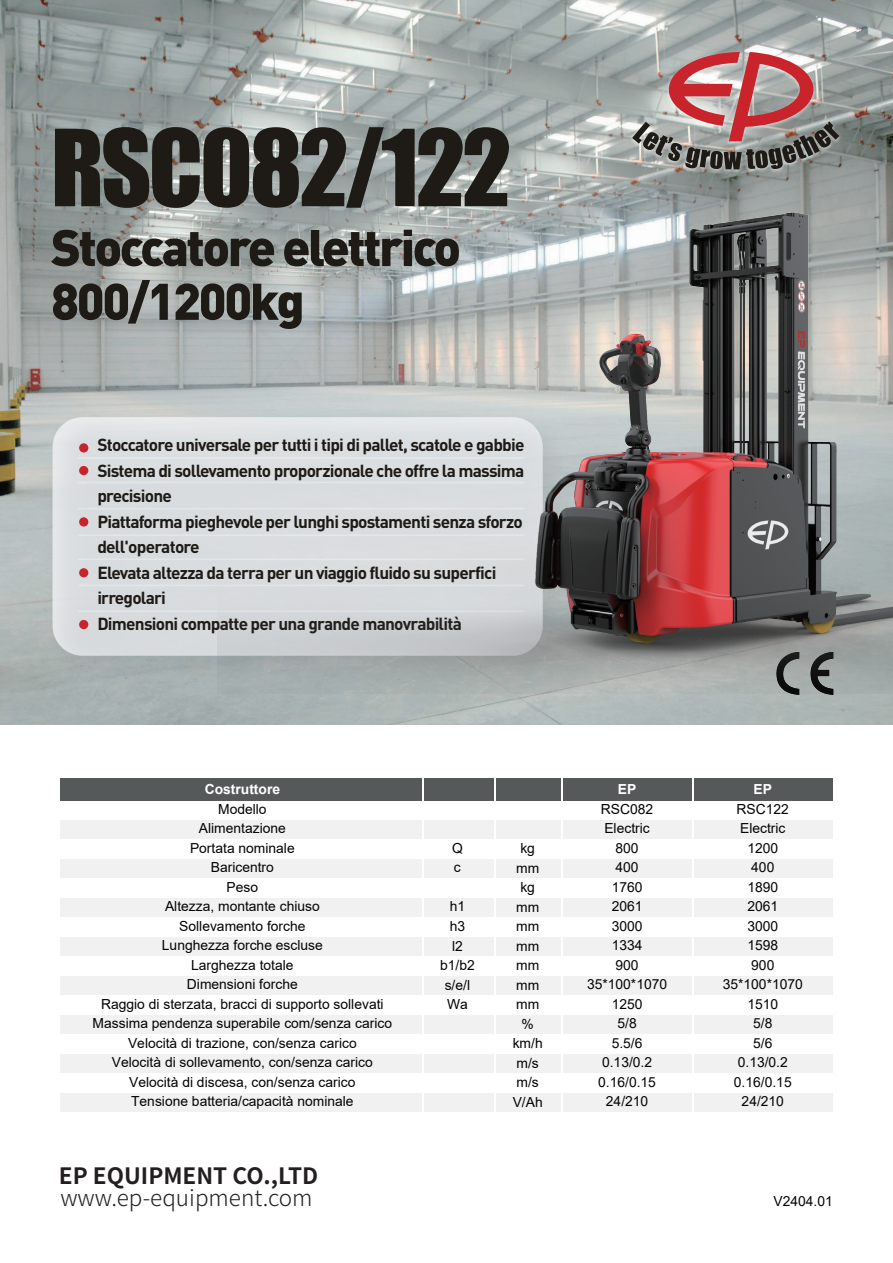
<style>
.page{position:relative;width:893px;height:1263px;background:#fff}
.page>*{position:absolute;margin:0;border:0;box-sizing:border-box;transform-origin:0 0}
.t1{font:98.1px "Impact";letter-spacing:-.03em;color:#1e1a16}
.t2{font:900 50.7px/53.7px "DIN";letter-spacing:-.05em;color:#1e1a16}
.t3{font:300 22.5px "Source Han Sans CN";color:#231f20}
.t4{font:700 22.5px "Source Han Sans CN";color:#231f20}
.t5{font:700 17.25px/25.5px "DIN";letter-spacing:-.045em;color:#1e1a16}
.t6{font:13.8px/19.5px "Arial";color:#030303;text-align:center}
.t7{font:700 13.8px "Arial";color:#fff}
</style>
<div class="page">
<div style="left:60px;top:777px;width:82px;height:23px;background:#56595a"></div>
<div style="left:141px;top:777px;width:270px;height:23px;background:#56595a"></div>
<div style="left:410px;top:777px;width:423px;height:23px;background:#56595a"></div>
<div style="left:60px;top:820px;width:82px;height:19px;background:#f1f1f1"></div>
<div style="left:141px;top:820px;width:271px;height:19px;background:#f1f1f1"></div>
<div style="left:411px;top:820px;width:422px;height:19px;background:#f1f1f1"></div>
<div style="left:60px;top:859px;width:82px;height:19px;background:#f1f1f1"></div>
<div style="left:141px;top:859px;width:271px;height:19px;background:#f1f1f1"></div>
<div style="left:411px;top:859px;width:422px;height:19px;background:#f1f1f1"></div>
<div style="left:60px;top:898px;width:82px;height:19px;background:#f1f1f1"></div>
<div style="left:141px;top:898px;width:271px;height:19px;background:#f1f1f1"></div>
<div style="left:411px;top:898px;width:422px;height:19px;background:#f1f1f1"></div>
<div style="left:60px;top:937px;width:82px;height:19px;background:#f1f1f1"></div>
<div style="left:141px;top:937px;width:271px;height:19px;background:#f1f1f1"></div>
<div style="left:411px;top:937px;width:422px;height:19px;background:#f1f1f1"></div>
<div style="left:60px;top:976px;width:82px;height:19px;background:#f1f1f1"></div>
<div style="left:141px;top:976px;width:271px;height:19px;background:#f1f1f1"></div>
<div style="left:411px;top:976px;width:422px;height:19px;background:#f1f1f1"></div>
<div style="left:60px;top:1015px;width:82px;height:19px;background:#f1f1f1"></div>
<div style="left:141px;top:1015px;width:271px;height:19px;background:#f1f1f1"></div>
<div style="left:411px;top:1015px;width:422px;height:19px;background:#f1f1f1"></div>
<div style="left:60px;top:1054px;width:82px;height:19px;background:#f1f1f1"></div>
<div style="left:141px;top:1054px;width:271px;height:19px;background:#f1f1f1"></div>
<div style="left:411px;top:1054px;width:422px;height:19px;background:#f1f1f1"></div>
<div style="left:60px;top:1093px;width:82px;height:19px;background:#f1f1f1"></div>
<div style="left:141px;top:1093px;width:271px;height:19px;background:#f1f1f1"></div>
<div style="left:411px;top:1093px;width:422px;height:19px;background:#f1f1f1"></div>
<img style="left:0;top:0;width:893px;height:724px">
<img style="left:772px;top:693px;width:66px;height:5px">
<img style="left:577px;top:0;width:316px;height:142px">
<svg style="left:632px;top:52px;width:207px;height:90px;background:#b28a8a"></svg>
<hr style="left:422px;top:766px;width:2px;height:390px;background:#fff">
<hr style="left:494px;top:766px;width:2px;height:390px;background:#fff">
<hr style="left:561px;top:766px;width:1px;height:390px;background:#fff">
<hr style="left:692px;top:766px;width:2px;height:390px;background:#fff">
<img style="left:8px;top:373px;width:598px;height:347px">
<hr style="left:78px;top:482px;width:446px;height:1px;background:#fff">
<hr style="left:78px;top:508px;width:446px;height:1px;background:#fff">
<hr style="left:78px;top:457px;width:446px;height:2px;background:#fff">
<hr style="left:78px;top:534px;width:446px;height:2px;background:#fff">
<hr style="left:78px;top:558px;width:446px;height:2px;background:#fff">
<hr style="left:78px;top:585px;width:446px;height:1px;background:#fff">
<hr style="left:78px;top:610px;width:446px;height:2px;background:#fff">
<div style="left:79px;top:443px;width:9px;height:9px;background:#c9242b;border-radius:50%"></div>
<div style="left:79px;top:568px;width:9px;height:9px;background:#c9242b;border-radius:50%"></div>
<div style="left:79px;top:466px;width:9px;height:9px;background:#c9242b;border-radius:50%"></div>
<div style="left:79px;top:517px;width:9px;height:9px;background:#c9242b;border-radius:50%"></div>
<div style="left:79px;top:620px;width:9px;height:9px;background:#c9242b;border-radius:50%"></div>
<img style="left:217px;top:142px;width:676px;height:551px">
<h1 class="t1" style="left:51px;top:92px;width:462px">RSC082/122</h1>
<h2 class="t2" style="left:51px;top:218px;width:412px">Stoccatore elettrico<br>800/1200kg</h2>
<p class="t5" style="left:97px;top:432px;width:429px">Stoccatore universale per tutti i tipi di pallet, scatole e gabbie Sistema di sollevamento proporzionale che offre la massima precisione<br>Piattaforma pieghevole per lunghi spostamenti senza sforzo dell'operatore<br>Elevata altezza da terra per un viaggio fluido su superfici irregolari<br>Dimensioni compatte per una grande manovrabilità</p>
<p class="t7" style="left:205px;top:780px;width:77px">Costruttore</p>
<p class="t6" style="left:93px;top:799px;width:301px">Modello<br>Alimentazione<br>Portata nominale<br>Baricentro<br>Peso<br>Altezza, montante chiuso<br>Sollevamento forche<br>Lunghezza forche escluse<br>Larghezza totale<br>Dimensioni forche<br>Raggio di sterzata, bracci di supporto sollevati<br>Massima pendenza superabile com/senza carico<br>Velocità di trazione, con/senza carico<br>Velocità di sollevamento, con/senza carico<br>Velocità di discesa, con/senza carico<br>Tensione batteria/capacità nominale</p>
<p class="t6" style="left:452px;top:838px;width:12px;text-align:left">Q c</p>
<p class="t6" style="left:440px;top:897px;width:36px">h1<br>h3<br>l2 b1/b2 s/e/l<br>Wa</p>
<p class="t6" style="left:513px;top:838px;width:32px">kg mm kg mm mm mm mm mm mm % km/h m/s m/s<br>V/Ah</p>
<p class="t7" style="left:618px;top:779px;width:20px">EP</p>
<p class="t6" style="left:587px;top:799px;width:82px">RSC082<br>Electric<br>800<br>400<br>1760<br>2061<br>3000<br>1334<br>900<br>35*100*1070<br>1250<br>5/8<br>5.5/6<br>0.13/0.2<br>0.16/0.15<br>24/210</p>
<p class="t7" style="left:754px;top:779px;width:20px">EP</p>
<p class="t6" style="left:723px;top:799px;width:82px">RSC122<br>Electric<br>1200<br>400<br>1890<br>2061<br>3000<br>1598<br>900<br>35*100*1070<br>1510<br>5/8<br>5/6<br>0.13/0.2<br>0.16/0.15<br>24/210</p>
<h3 class="t4" style="left:59px;top:1163px;width:261px">EP EQUIPMENT CO.,LTD</h3>
<h3 class="t3" style="left:60px;top:1185px;width:254px">www.ep-equipment.com</h3>
<p class="t6" style="left:774px;top:1191px;width:61px">V2404.01</p>
</div>
